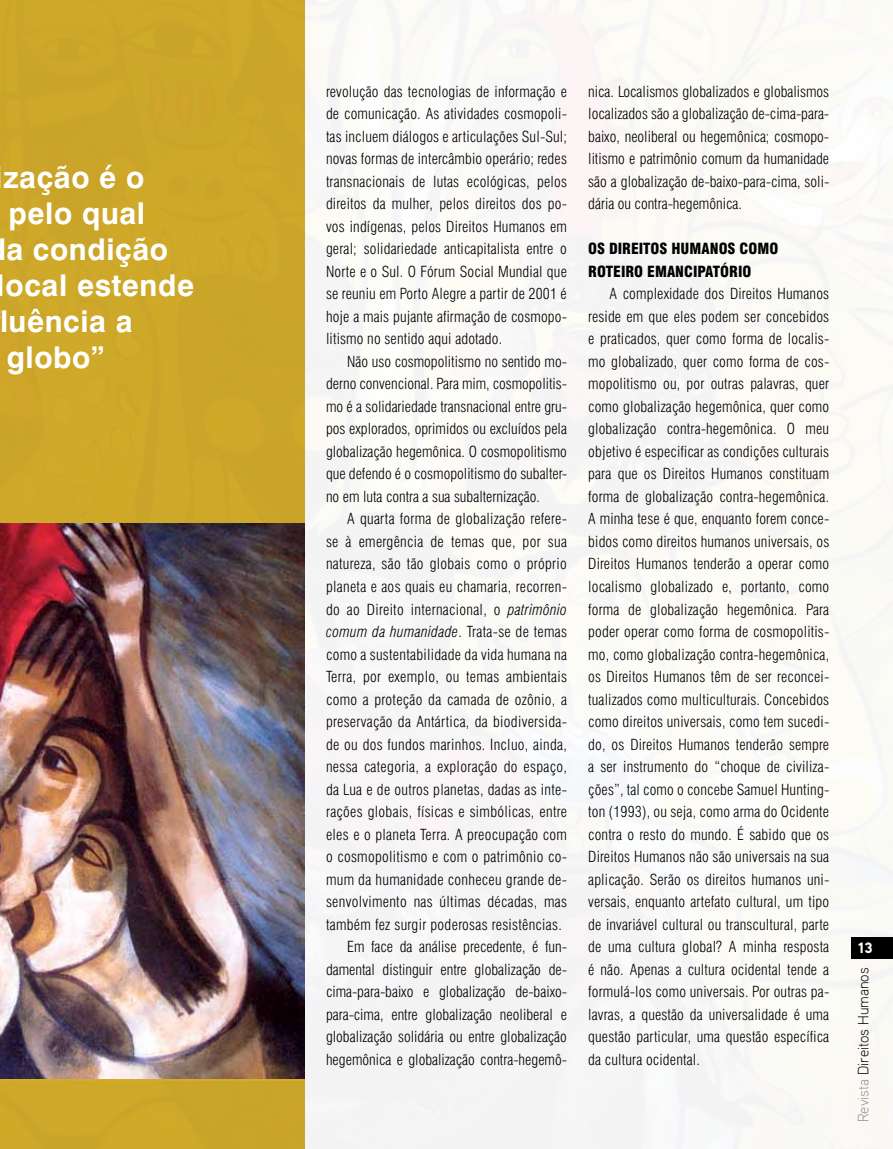
<style>
.page{position:relative;width:893px;height:1149px;background:#fff}
.page>*{position:absolute;margin:0;border:0;box-sizing:border-box;transform-origin:0 0}
.t1{font:700 30px "Swiss 721 BT";letter-spacing:.02em;color:#fff}
.t2{font:300 condensed 15px/22.5px "Swiss 721 BT";letter-spacing:.02em;color:#000;text-align:justify}
.t3{font:300 condensed 15px "Swiss 721 BT";color:#000}
.t4{font:900 condensed 15px/22.5px "Swiss 721 BT";color:#000}
.t5{font:italic 300 condensed 15px "Swiss 721 BT";letter-spacing:.02em;color:#000}
.t6{font:300 15px "Aaux Pro";color:#000}
.t7{font:900 15px "Aaux Pro";color:#fff}
.s1{font-style:italic}
.s2{font-style:normal}
.s3{color:#939598}
</style>
<div class="page">
<div style="left:305px;top:0;width:588px;height:1148px;background:#faf8f6"></div>
<div style="left:0;top:0;width:305px;height:1148px;background:#d2ac2b"></div>
<img style="left:0;top:523px;width:305px;height:555px">
<h1 class="t1" style="left:4px;top:158px;width:142px">zação é o</h1>
<h1 class="t1" style="left:9px;top:194px;width:138px">pelo qual</h1>
<h1 class="t1" style="left:6px;top:230px;width:163px">a condição</h1>
<h1 class="t1" style="left:-3px;top:266px;width:199px">local estende</h1>
<h1 class="t1" style="left:9px;top:302px;width:126px">uência a</h1>
<h1 class="t1" style="left:7px;top:338px;width:99px">globo”</h1>
<p class="t2" style="left:326px;top:80px;width:242px">revolução das tecnologias de informação e de comunicação. As atividades cosmopoli&shy;tas incluem diálogos e articulações Sul-Sul; novas formas de intercâmbio operário; redes transnacionais de lutas ecológicas, pelos direitos da mulher, pelos direitos dos po&shy;vos indígenas, pelos Direitos Humanos em geral; solidariedade anticapitalista entre o Norte e o Sul. O Fórum Social Mundial que se reuniu em Porto Alegre a partir de 2001 é hoje a mais pujante afirmação de cosmopo&shy;litismo no sentido aqui adotado.</p>
<p class="t2" style="left:326px;top:350px;width:242px;text-indent:21px">Não uso cosmopolitismo no sentido mo&shy;derno convencional. Para mim, cosmopolitis&shy;mo é a solidariedade transnacional entre gru&shy;pos explorados, oprimidos ou excluídos pela globalização hegemônica. O cosmopolitismo que defendo é o cosmopolitismo do subalter&shy;no em luta contra a sua subalternização.</p>
<p class="t2" style="left:347px;top:507px;width:221px">A quarta forma de globalização refere-</p>
<p class="t2" style="left:326px;top:530px;width:242px">se à emergência de temas que, por sua</p>
<p class="t2" style="left:326px;top:552px;width:242px">natureza, são tão globais como o próprio</p>
<p class="t2" style="left:326px;top:575px;width:242px">planeta e aos quais eu chamaria, recorren-</p>
<p class="t2" style="left:326px;top:597px;width:242px">do ao Direito internacional, o <span class="s1">patrimônio</span></p>
<p class="t5" style="left:326px;top:622px;width:242px">comum da humanidade<span class="s2">. Trata-se de temas</span></p>
<p class="t2" style="left:326px;top:642px;width:242px">como a sustentabilidade da vida humana na</p>
<p class="t2" style="left:326px;top:665px;width:242px">Terra, por exemplo, ou temas ambientais</p>
<p class="t2" style="left:326px;top:687px;width:242px">como a proteção da camada de ozônio, a</p>
<p class="t2" style="left:326px;top:710px;width:242px">preservação da Antártica, da biodiversida-</p>
<p class="t2" style="left:326px;top:732px;width:242px">de ou dos fundos marinhos. Incluo, ainda,</p>
<p class="t2" style="left:326px;top:755px;width:242px">nessa categoria, a exploração do espaço,</p>
<p class="t2" style="left:326px;top:777px;width:242px">da Lua e de outros planetas, dadas as inte-</p>
<p class="t2" style="left:326px;top:800px;width:242px">rações globais, físicas e simbólicas, entre</p>
<p class="t2" style="left:326px;top:822px;width:242px">eles e o planeta Terra. A preocupação com</p>
<p class="t2" style="left:326px;top:845px;width:242px">o cosmopolitismo e com o patrimônio co-</p>
<p class="t2" style="left:326px;top:867px;width:242px">mum da humanidade conheceu grande de-</p>
<p class="t2" style="left:326px;top:890px;width:242px">senvolvimento nas últimas décadas, mas</p>
<p class="t2" style="left:326px;top:912px;width:237px">também fez surgir poderosas resistências.</p>
<p class="t3" style="left:347px;top:937px;width:221px">Em face da análise precedente, é fun-</p>
<p class="t3" style="left:326px;top:960px;width:242px">damental distinguir entre globalização de-</p>
<p class="t3" style="left:326px;top:982px;width:242px">cima-para-baixo e globalização de-baixo-</p>
<p class="t3" style="left:326px;top:1005px;width:242px">para-cima, entre globalização neoliberal e</p>
<p class="t3" style="left:326px;top:1027px;width:242px">globalização solidária ou entre globalização</p>
<p class="t3" style="left:326px;top:1050px;width:242px">hegemônica e globalização contra-hegemô-</p>
<p class="t2" style="left:588px;top:80px;width:242px">nica. Localismos globalizados e globalismos localizados são a globalização de-cima-para&shy;baixo, neoliberal ou hegemônica; cosmopo&shy;litismo e patrimônio comum da humanidade são a globalização de-baixo-para-cima, soli&shy;dária ou contra-hegemônica.</p>
<p class="t4" style="left:588px;top:237px;width:192px">OS DIREITOS HUMANOS COMO<br>ROTEIRO EMANCIPATÓRIO</p>
<p class="t2" style="left:588px;top:282px;width:242px;text-indent:21px">A complexidade dos Direitos Humanos reside em que eles podem ser concebidos e praticados, quer como forma de localis&shy;mo globalizado, quer como forma de cos&shy;mopolitismo ou, por outras palavras, quer como globalização hegemônica, quer como globalização contra-hegemônica. O meu objetivo é especificar as condições culturais para que os Direitos Humanos constituam forma de globalização contra-hegemônica.<br>A minha tese é que, enquanto forem conce&shy;bidos como direitos humanos universais, os Direitos Humanos tenderão a operar como localismo globalizado e, portanto, como forma de globalização hegemônica. Para poder operar como forma de cosmopolitis&shy;mo, como globalização contra-hegemônica, os Direitos Humanos têm de ser reconcei&shy;tualizados como multiculturais. Concebidos como direitos universais, como tem sucedi&shy;do, os Direitos Humanos tenderão sempre a ser instrumento do “choque de civiliza&shy;ções”, tal como o concebe Samuel Hunting&shy;ton (1993), ou seja, como arma do Ocidente contra o resto do mundo. É sabido que os Direitos Humanos não são universais na sua aplicação. Serão os direitos humanos uni&shy;versais, enquanto artefato cultural, um tipo de invariável cultural ou transcultural, parte de uma cultura global? A minha resposta é não. Apenas a cultura ocidental tende a formulá-los como universais. Por outras pa&shy;lavras, a questão da universalidade é uma questão particular, uma questão específica da cultura ocidental.</p>
<p class="t7" style="left:858px;top:938px;width:16px">13</p>
<p class="t6" style="left:854px;top:1121px;width:156px;rotate:-90deg"><span class="s3">Revista</span> Direitos Humanos</p>
</div>
